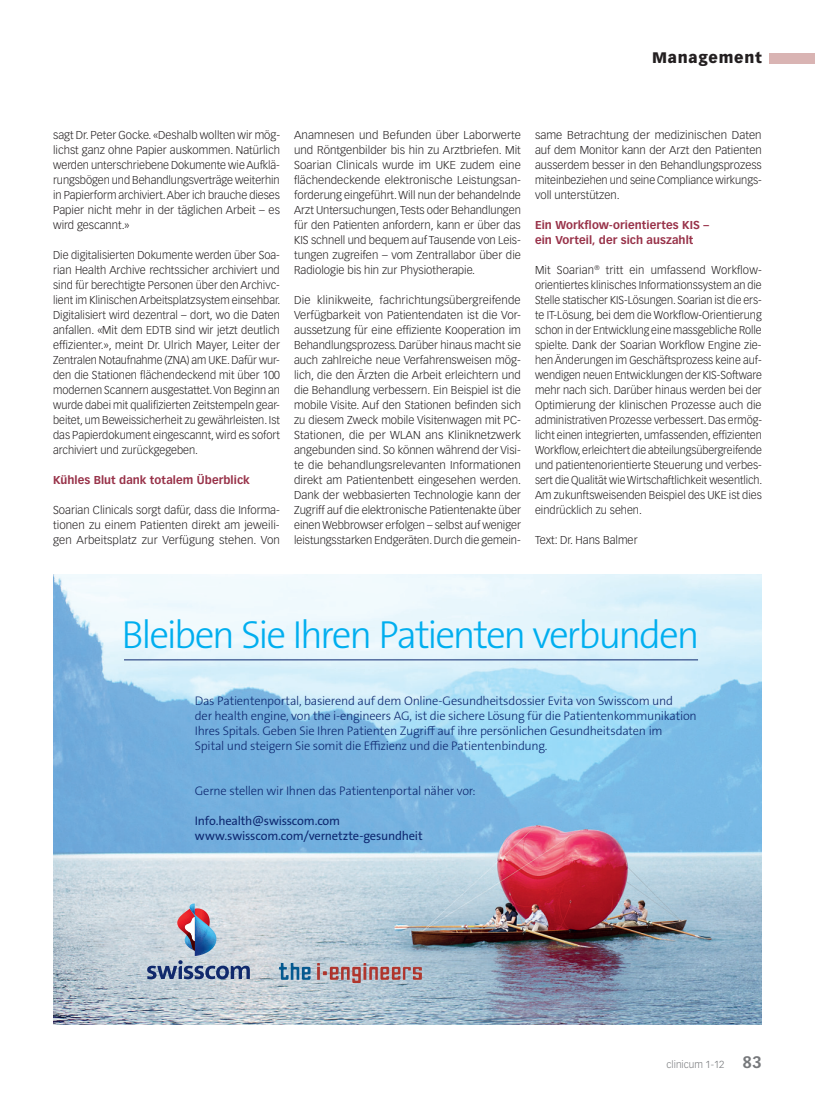
<style>
.page{position:relative;width:815px;height:1099px;background:#fff}
.page>*{position:absolute;margin:0;border:0;box-sizing:border-box;transform-origin:0 0}
.t1{font:300 39.38px "The Sans B W3";letter-spacing:-.055em;color:#00aeef}
.t2{font:900 15px "Vectora LT Std";letter-spacing:.05em;color:#231f20}
.t3{font:300 12.5px/15px "The Sans B W3";letter-spacing:-.02em;color:#0e2971}
.t4{font:12.5px/15px "The Sans B W5 Plain";letter-spacing:-.015em;color:#0e2971}
.t5{font:300 11.25px/15px "Vectora LT Std";color:#231f20;text-align:justify}
.t6{font:700 11.25px/15px "Vectora LT Std";letter-spacing:.005em;color:#983249}
.t7{font:300 10px "Vectora LH";color:#76787b}
.s1{font-weight:700;font-size:16.25px}
</style>
<div class="page">
<div style="left:770px;top:53px;width:45px;height:10px;background:#d9b4b3"></div>
<img style="left:53px;top:574px;width:709px;height:450px">
<svg style="left:147px;top:903px;width:103px;height:76px;background:#aeb5c6"></svg>
<hr style="left:124px;top:659px;width:574px;height:1px;background:#0e2971">
<img style="left:280px;top:963px;width:141px;height:19px">
<h2 class="t2" style="left:652px;top:49px;width:111px">Management</h2>
<p class="t5" style="left:53px;top:128px;width:228px">sagt Dr. Peter Gocke. «Deshalb wollten wir mög&shy;lichst ganz ohne Papier auskommen. Natürlich werden unterschriebene Dokumente wie Aufklä&shy;rungsbögen und Behandlungsverträge weiterhin in Papierform archiviert. Aber ich brauche dieses Papier nicht mehr in der täglichen Arbeit – es wird gescannt.»</p>
<p class="t5" style="left:53px;top:248px;width:229px">Die digitalisierten Dokumente werden über Soa&shy;rian Health Archive rechtssicher archiviert und sind für berechtigte Personen über den Archivc&shy;lient im Klinischen Arbeitsplatzsystem einsehbar.<br>Digitalisiert wird dezentral – dort, wo die Daten anfallen. «Mit dem EDTB sind wir jetzt deutlich effizienter.», meint Dr. Ulrich Mayer, Leiter der Zentralen Notaufnahme (ZNA) am UKE. Dafür wur&shy;den die Stationen flächendeckend mit über 100 modernen Scannern ausgestattet. Von Beginn an wurde dabei mit qualifizierten Zeitstempeln gear&shy;beitet, um Beweissicherheit zu gewährleisten. Ist das Papierdokument eingescannt, wird es sofort archiviert und zurückgegeben.</p>
<p class="t6" style="left:53px;top:473px;width:198px">Kühles Blut dank totalem Überblick</p>
<p class="t5" style="left:53px;top:503px;width:228px">Soarian Clinicals sorgt dafür, dass die Informa&shy;tionen zu einem Patienten direkt am jeweili&shy;gen Arbeitsplatz zur Verfügung stehen. Von</p>
<p class="t5" style="left:294px;top:128px;width:228px">Anamnesen und Befunden über Laborwerte und Röntgenbilder bis hin zu Arztbriefen. Mit Soarian Clinicals wurde im UKE zudem eine flächendeckende elektronische Leistungsan&shy;forderung eingeführt. Will nun der behandelnde Arzt Untersuchungen, Tests oder Behandlungen für den Patienten anfordern, kann er über das KIS schnell und bequem auf Tausende von Leis&shy;tungen zugreifen – vom Zentrallabor über die Radiologie bis hin zur Physiotherapie.</p>
<p class="t5" style="left:294px;top:293px;width:229px">Die klinikweite, fachrichtungsübergreifende Verfügbarkeit von Patientendaten ist die Vor&shy;aussetzung für eine effiziente Kooperation im Behandlungsprozess. Darüber hinaus macht sie auch zahlreiche neue Verfahrensweisen mög&shy;lich, die den Ärzten die Arbeit erleichtern und die Behandlung verbessern. Ein Beispiel ist die mobile Visite. Auf den Stationen befinden sich zu diesem Zweck mobile Visitenwagen mit PC-Stationen, die per WLAN ans Kliniknetzwerk angebunden sind. So können während der Visi&shy;te die behandlungsrelevanten Informationen direkt am Patientenbett eingesehen werden.<br>Dank der webbasierten Technologie kann der Zugriff auf die elektronische Patientenakte über einen Webbrowser erfolgen – selbst auf weniger leistungsstarken Endgeräten. Durch die gemein-</p>
<p class="t5" style="left:535px;top:128px;width:228px">same Betrachtung der medizinischen Daten auf dem Monitor kann der Arzt den Patienten ausserdem besser in den Behandlungsprozess miteinbeziehen und seine Compliance wirkungs&shy;voll unterstützen.</p>
<p class="t6" style="left:535px;top:218px;width:175px">Ein Workflow-orientiertes KIS – ein Vorteil, der sich auszahlt</p>
<p class="t5" style="left:535px;top:263px;width:229px;text-align:left">Mit Soarian<sup>®</sup> tritt ein umfassend Workflow&shy;orientiertes klinisches Informationssystem an die Stelle statischer KIS-Lösungen. Soarian ist die ers&shy;te IT-Lösung, bei dem die Workflow-Orientierung schon in der Entwicklung eine massgebliche Rolle spielte. Dank der Soarian Workflow Engine zie&shy;hen Änderungen im Geschäftsprozess keine auf&shy;wendigen neuen Entwicklungen der KIS-Software mehr nach sich. Darüber hinaus werden bei der Optimierung der klinischen Prozesse auch die administrativen Prozesse verbessert. Das ermög&shy;licht einen integrierten, umfassenden, effizienten Workflow, erleichtert die abteilungsübergreifende und patientenorientierte Steuerung und verbes&shy;sert die Qualität wie Wirtschaftlichkeit wesentlich.<br>Am zukunftsweisenden Beispiel des UKE ist dies eindrücklich zu sehen.</p>
<p class="t5" style="left:535px;top:533px;width:104px">Text: Dr. Hans Balmer</p>
<h1 class="t1" style="left:121px;top:609px;width:580px">Bleiben Sie Ihren Patienten verbunden</h1>
<p class="t3" style="left:195px;top:693px;width:503px">Das Patientenportal, basierend auf dem Online-Gesundheitsdossier Evita von Swisscom und<br>der health engine, von the i-engineers AG, ist die sichere Lösung für die Patientenkommunikation Ihres Spitals. Geben Sie Ihren Patienten Zugriff auf ihre persönlichen Gesundheitsdaten im<br>Spital und steigern Sie somit die Effizienz und die Patientenbindung.</p>
<p class="t3" style="left:195px;top:783px;width:282px">Gerne stellen wir Ihnen das Patientenportal näher vor:</p>
<p class="t4" style="left:195px;top:813px;width:229px">Info.health@swisscom.com www.swisscom.com/vernetzte-gesundheit</p>
<p class="t7" style="left:667px;top:1058px;width:97px">clinicum 1-12 <span class="s1">83</span></p>
</div>
